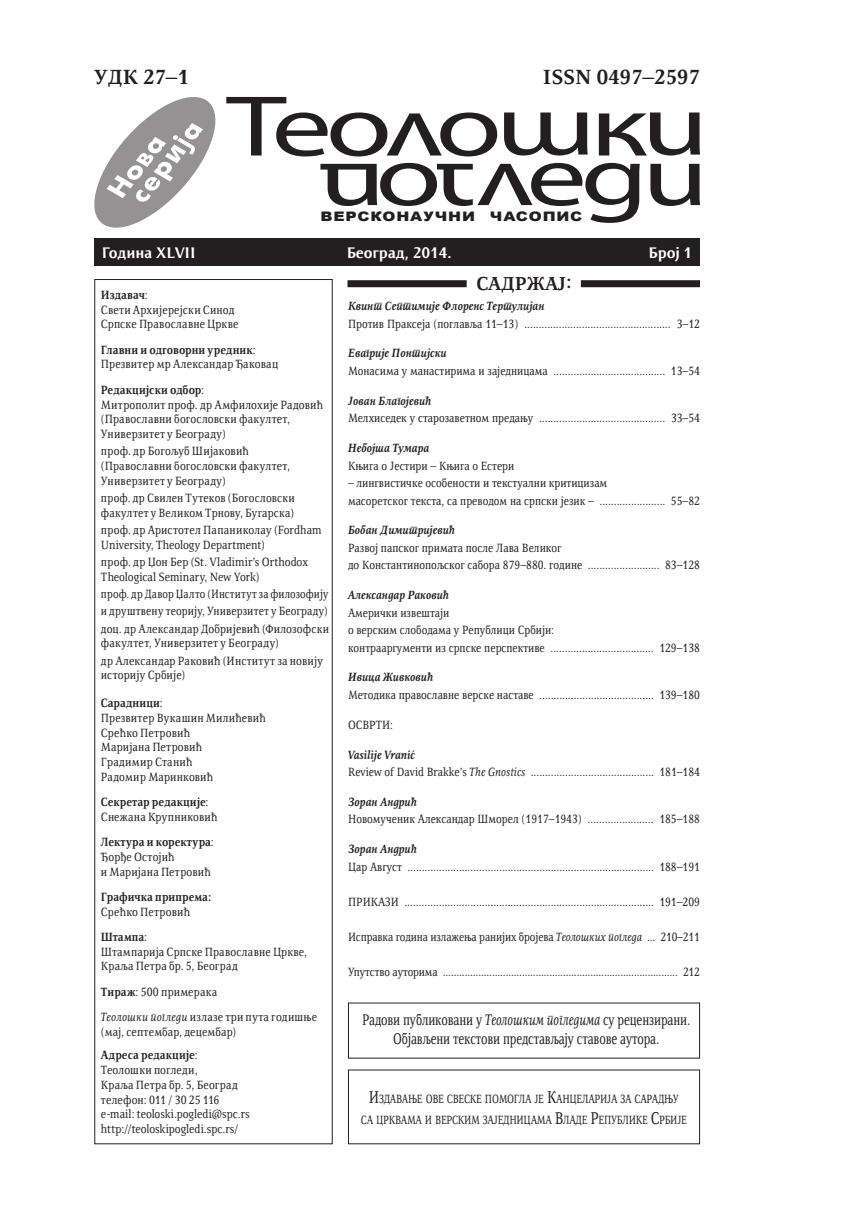
<style>
.page{position:relative;width:844px;height:1216px;background:#fff}
.page>*{position:absolute;margin:0;border:0;box-sizing:border-box;transform-origin:0 0}
.t1{font:700 21px "Resavska BG";color:#231f20}
.t2{font:700 19.25px "Resavska BG";color:#231f20}
.t3{font:15.75px/18.9px "Resavska BG";letter-spacing:-.01em;color:#231f20;text-align:center;scale:.78 1}
.t4{font:700 15.75px "Resavska BG Sans";letter-spacing:-.01em;color:#fff}
.t5{font:900 13.12px "Arial";letter-spacing:.05em;color:#231f20;scale:1.19 1}
.t6{font:12.25px/17.5px "Resavska BG";color:#231f20;scale:.89 1}
.t7{font:12.25px/14.7px "Resavska BG";color:#231f20;scale:.91 1}
.t8{font:12.25px/14.7px "Resavska BG";letter-spacing:.02em;color:#231f20;scale:.91 1}
.t9{font:12.25px "Resavska BG";color:#231f20;scale:.88 1}
.t10{font:italic 700 12.25px "Resavska BG";color:#231f20;scale:.89 1}
.t11{font:12.25px/17.3px "Resavska BG";color:#231f20;text-align:justify;scale:.86 1}
.t12{font:12.25px/21px "Resavska BG";letter-spacing:-.03em;color:#231f20;text-align:center;scale:.8 1}
.t13{font:12.25px/14.7px "Resavska BG";color:#231f20;scale:.9 1}
.t14{font:700 12.25px "Resavska BG";letter-spacing:.005em;color:#231f20;scale:.91 1}
.s1{font-weight:700;font-style:italic}
.s2{font-style:italic}
.s3{font-weight:700}
.s4{font-size:17.5px}
</style>
<div class="page">
<div style="left:94px;top:279px;width:238px;height:865px;border:1px solid #231f20"></div>
<div style="left:347px;top:280px;width:119px;height:7px;background:#231f20"></div>
<div style="left:580px;top:280px;width:119px;height:7px;background:#231f20"></div>
<div style="left:94px;top:238px;width:605px;height:28px;background:#231f20"></div>
<svg style="left:94px;top:97px;width:121px;height:131px"></svg>
<svg style="left:226px;top:97px;width:271px;height:59px"></svg>
<svg style="left:504px;top:112px;width:83px;height:43px"></svg>
<svg style="left:598px;top:112px;width:101px;height:43px"></svg>
<svg style="left:650px;top:164px;width:49px;height:42px"></svg>
<svg style="left:320px;top:163px;width:319px;height:60px"></svg>
<h1 class="t1" style="left:94px;top:64px;width:96px">УДК 27–1</h1>
<h1 class="t1" style="left:543px;top:64px;width:158px">ISSN 0497–2597</h1>
<p class="t5" style="left:320px;top:207px;width:221px">ВЕРСКОНАУЧНИ ЧАСОПИС</p>
<p class="t4" style="left:102px;top:244px;width:95px">Година XLVII</p>
<p class="t4" style="left:346px;top:244px;width:107px">Београд, 2014.</p>
<p class="t4" style="left:648px;top:244px;width:45px">Број 1</p>
<p class="t10" style="left:348px;top:299px;width:222px">Квинт Септимије Флоренс Тертулијан</p>
<p class="t6" style="left:348px;top:315px;width:397px">Против Праксеја (поглавља 11–13) ................................................... 3–12</p>
<p class="t10" style="left:348px;top:346px;width:112px">Евагрије Понтијски</p>
<p class="t6" style="left:348px;top:362px;width:397px">Монасима у манастирима и заједницама ....................................... 13–54</p>
<p class="t10" style="left:348px;top:393px;width:95px">Јован Благојевић</p>
<p class="t6" style="left:348px;top:409px;width:397px">Мелхиседек у старозаветном предању ............................................ 33–54</p>
<p class="t10" style="left:348px;top:441px;width:93px">Небојша Тумара</p>
<p class="t6" style="left:348px;top:456px;width:188px">Књига о Јестири – Књига о Естери</p>
<p class="t6" style="left:348px;top:474px;width:397px">– лингвистичке особености и текстуални критицизам<br>масоретског текста, са преводом на српски језик – ....................... 55–82</p>
<p class="t10" style="left:348px;top:523px;width:122px">Бобан Димитријевић</p>
<p class="t6" style="left:348px;top:539px;width:397px">Развој папског примата после Лава Великог<br>до Константинопољског сабора 879–880. године ......................... 83–128</p>
<p class="t10" style="left:348px;top:588px;width:115px">Александар Раковић</p>
<p class="t6" style="left:348px;top:603px;width:397px">Амерички извештаји<br>о верским слободама у Републици Србији:<br>контрааргументи из српске перспективе .................................... 129–138</p>
<p class="t10" style="left:348px;top:670px;width:97px">Ивица Живковић</p>
<p class="t6" style="left:348px;top:686px;width:397px">Методика православне верске наставе ........................................ 139–180</p>
<p class="t6" style="left:348px;top:716px;width:52px">ОСВРТИ:</p>
<p class="t6" style="left:348px;top:745px;width:397px"><span class="s1">Vasilije Vranić<br></span>Review of David Brakke’s <span class="s2">The Gnostics</span> ........................................... 181–184</p>
<p class="t10" style="left:348px;top:794px;width:79px">Зоран Андрић</p>
<p class="t6" style="left:348px;top:810px;width:397px">Новомученик Александар Шморел (1917–1943) ....................... 185–188</p>
<p class="t10" style="left:348px;top:842px;width:79px">Зоран Андрић</p>
<p class="t6" style="left:348px;top:857px;width:397px">Цар Август ...................................................................................... 188–191</p>
<p class="t6" style="left:348px;top:892px;width:397px">ПРИКАЗИ ....................................................................................... 191–209</p>
<p class="t9" style="left:348px;top:929px;width:401px">Исправка година излажења ранијих бројева <span class="s2">Теолошких погледа</span> ... 210–211</p>
<p class="t9" style="left:348px;top:964px;width:401px">Упутство ауторима ...................................................................................... 212</p>
<h2 class="t2" style="left:476px;top:272px;width:97px">САДРЖАЈ:</h2>
<p class="t7" style="left:101px;top:287px;width:153px"><span class="s3">Издавач</span>:<br>Свети Архијерејски Синод<br>Српске Православне Цркве</p>
<p class="t7" style="left:101px;top:342px;width:196px"><span class="s3">Главни и одговорни уредник</span>:<br>Презвитер мр Александар Ђаковац</p>
<p class="t8" style="left:101px;top:382px;width:246px"><span class="s3">Редакцијски одбор</span>:<br>Митрополит проф. др Амфилохије Радовић (Православни богословски факултет,<br>Универзитет у Београду)</p>
<p class="t7" style="left:101px;top:444px;width:209px">проф. др Богољуб Шијаковић (Православни богословски факултет,<br>Универзитет у Београду)</p>
<p class="t13" style="left:101px;top:490px;width:217px">проф. др Свилен Тутеков (Богословски факултет у Великом Трнову, Бугарска)</p>
<p class="t7" style="left:101px;top:522px;width:244px">проф. др Аристотел Папаниколау (Fordham<br>University, Theology Department)</p>
<p class="t7" style="left:101px;top:554px;width:229px">проф. др Џон Бер (St. Vladimir’s Orthodox<br>Theological Seminary, New York)</p>
<p class="t11" style="left:101px;top:585px;width:267px">проф. др Давор Џалто (Институт за филозофију и друштвену теорију, Универзитет у Београду) доц. др Александар Добријевић (Филозофски</p>
<p class="t8" style="left:101px;top:634px;width:246px;line-height:17.3px">факултет, Универзитет у Београду)<br>др Александар Раковић (Институт за новију</p>
<p class="t7" style="left:101px;top:667px;width:94px">историју Србије)</p>
<p class="t8" style="left:101px;top:695px;width:183px"><span class="s3">Сарадници</span>:<br>Презвитер Вукашин Милићевић<br>Срећко Петровић<br>Маријана Петровић<br>Градимир Станић<br>Радомир Маринковић</p>
<p class="t7" style="left:101px;top:794px;width:130px"><span class="s3">Секретар редакције</span>:<br>Снежана Крупниковић</p>
<p class="t7" style="left:101px;top:834px;width:126px"><span class="s3">Лектура и коректура</span>:<br>Ђорђе Остојић<br>и Маријана Петровић</p>
<p class="t14" style="left:101px;top:889px;width:123px">Графичка припрема:</p>
<p class="t7" style="left:101px;top:898px;width:99px;line-height:25.4px">Срећко Петровић<br><span class="s3">Штампа</span>:</p>
<p class="t7" style="left:101px;top:944px;width:228px">Штампарија Српске Православне Цркве,<br>Краља Петра бр. 5, Београд</p>
<p class="t8" style="left:101px;top:978px;width:239px;line-height:25.4px"><span class="s3">Тираж</span>: 500 примерака<br><span class="s2">Теолошки погледи</span> излазе три пута годишње</p>
<p class="t7" style="left:101px;top:1019px;width:150px;line-height:23.6px">(мај, септембар, децембар)<br><span class="s3">Адреса редакције</span>:</p>
<p class="t7" style="left:101px;top:1062px;width:165px">Теолошки погледи,<br>Краља Петра бр. 5, Београд телефон: 011 / 30 25 116 e-mail: teoloski.pogledi@spc.rs http://teoloskipogledi.spc.rs/</p>
<p class="t3" style="left:362px;top:1010px;width:422px">Радови публиковани у <span class="s2">Теолошким погледима</span> су рецензирани.<br>Објављени текстови представљају ставове аутора.</p>
<p class="t12" style="left:361px;top:1088px;width:409px"><span class="s4">И</span>здавање ове свеске помогла је <span class="s4">К</span>анцеларија за сарадњу<br>са црквама и верским заједницама <span class="s4">В</span>ладе <span class="s4">Р</span>епублике <span class="s4">С</span>рбије</p>
</div>
